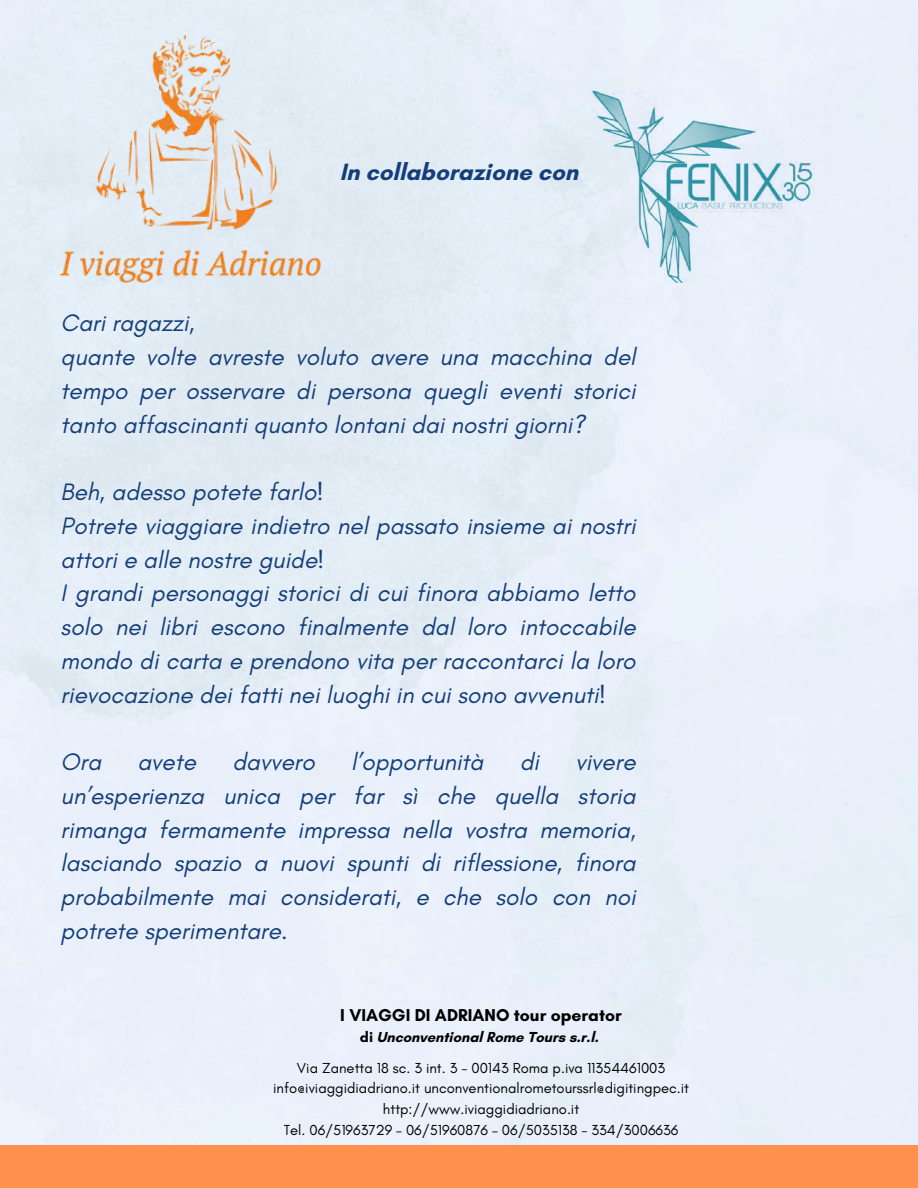
<style>
.page{position:relative;width:918px;height:1188px;background:#fff}
.page>*{position:absolute;margin:0;border:0;box-sizing:border-box;transform-origin:0 0}
.t1{font:italic 24.3px/33.8px "Glacial Indifference";color:#133e79}
.t2{font:700 24px "Glacial Indifference";color:#133e79}
.t3{font:700 17.55px "Glacial Indifference";color:#000}
.t4{font:14.7px/20.5px "Glacial Indifference";color:#000;text-align:center}
.t5{font:700 14.7px "Glacial Indifference";color:#000}
</style>
<div class="page">
<div style="left:0;top:0;width:918px;height:1145px;background:#e8eff9"></div>
<img style="left:61px;top:34px;width:260px;height:249px">
<img style="left:577px;top:34px;width:249px;height:249px">
<div style="left:0;top:1145px;width:918px;height:43px;background:#ff914d"></div>
<p class="t2" style="left:340px;top:157px;width:240px">In collaborazione con</p>
<p class="t1" style="left:61px;top:306px;width:576px">Cari ragazzi,<br>quante volte avreste voluto avere una macchina del tempo per osservare di persona quegli eventi storici tanto affascinanti quanto lontani dai nostri giorni?</p>
<p class="t1" style="left:61px;top:475px;width:576px">Beh, adesso potete farlo!<br>Potrete viaggiare indietro nel passato insieme ai nostri attori e alle nostre guide!<br>I grandi personaggi storici di cui finora abbiamo letto solo nei libri escono finalmente dal loro intoccabile mondo di carta e prendono vita per raccontarci la loro rievocazione dei fatti nei luoghi in cui sono avvenuti!</p>
<p class="t1" style="left:61px;top:745px;width:42px">Ora</p>
<p class="t1" style="left:137px;top:745px;width:60px">avete</p>
<p class="t1" style="left:232px;top:745px;width:84px">davvero</p>
<p class="t1" style="left:351px;top:745px;width:134px">l’opportunità</p>
<p class="t1" style="left:520px;top:745px;width:21px">di</p>
<p class="t1" style="left:61px;top:745px;width:576px;text-align:justify;text-indent:515px">vivere un’esperienza unica per far sì che quella storia rimanga fermamente impressa nella vostra memoria, lasciando spazio a nuovi spunti di riflessione, finora probabilmente mai considerati, e che solo con noi potrete sperimentare.</p>
<p class="t3" style="left:340px;top:1005px;width:283px">I VIAGGI DI ADRIANO tour operator</p>
<p class="t5" style="left:360px;top:1028px;width:240px">di Unconventional Rome Tours s.r.l.</p>
<p class="t4" style="left:273px;top:1057px;width:417px">Via Zanetta 18 sc. 3 int. 3 - 00143 Roma p.iva 11354461003 info@iviaggidiadriano.it unconventionalrometourssrl@digitingpec.it http://www.iviaggidiadriano.it<br>Tel. 06/51963729 – 06/51960876 – 06/5035138 - 334/3006636</p>
</div>
